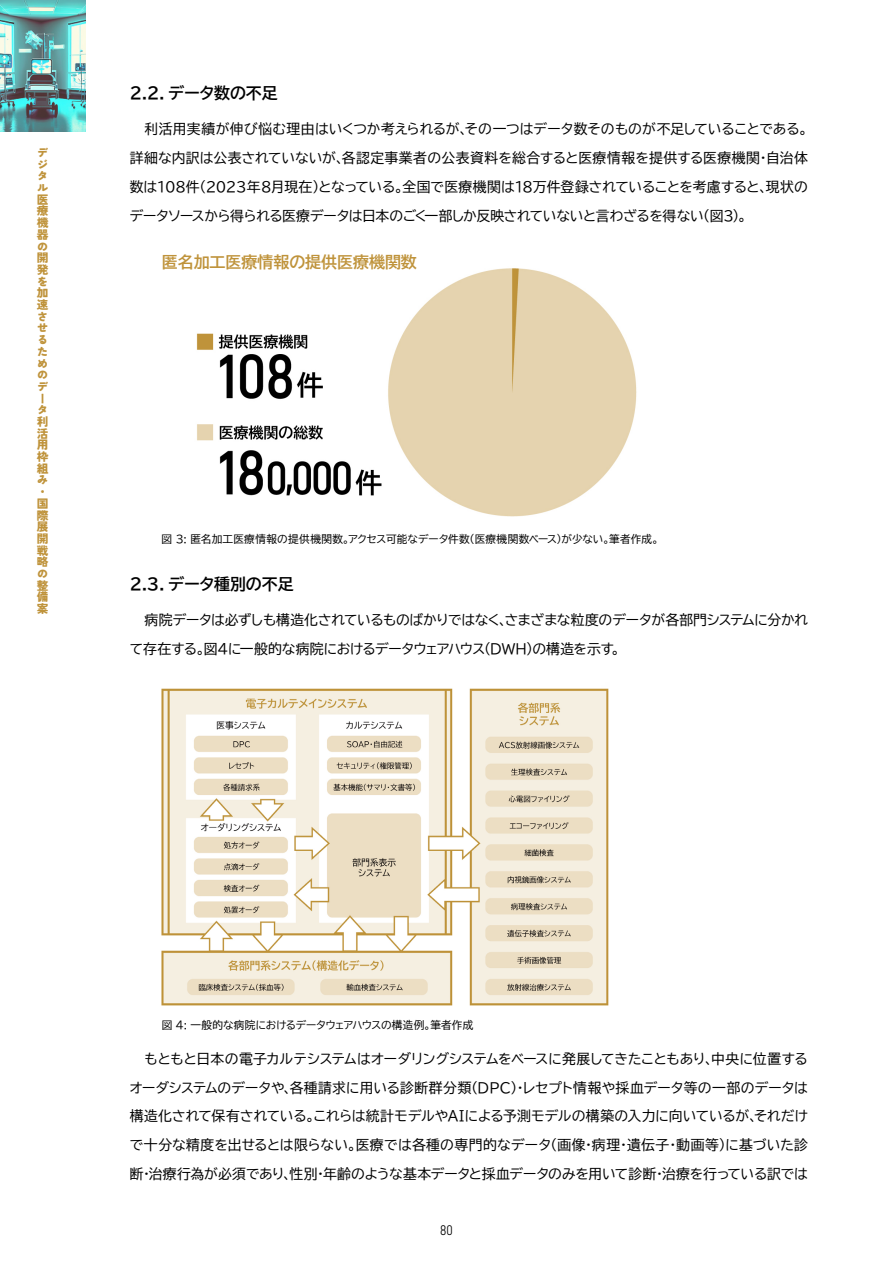
<style>
.page{position:relative;width:893px;height:1263px;background:#fff}
.page>*{position:absolute;margin:0;border:0;box-sizing:border-box;transform-origin:0 0}
.t1{font:15.9px "BIZ UDP Gothic Bold";color:#000}
.t2{font:15.9px "BIZ UDP Gothic Bold";color:#bf933b}
.段落スタイル_1{font:13.8px/28.7px "BIZ UDP Gothic";color:#000}
.t3{font:13.8px "Akrobat";color:#000}
.t4{font:900 11.7px/11.7px "Tsunagi Gothic";color:#bf933b;text-align:justify}
.t5{font:10.65px "BIZ UDP Gothic";letter-spacing:.01em;color:#000}
</style>
<div class="page">
<img style="left:196px;top:268px;width:441px;height:249px">
<img style="left:161px;top:688px;width:448px;height:318px">
<img style="left:0;top:0;width:85px;height:131px">
<p class="t4" style="left:37px;top:146px;width:13px;text-align:left">デジタル医療機器の開発を加速させるためのデータ利活用枠組み</p>
<p class="t4" style="left:37px;top:486px;width:9px">・</p>
<p class="t4" style="left:37px;top:497px;width:13px">国際展開戦略の整備案</p>
<p class="t1" style="left:130px;top:85px;width:149px">2.2. データ数の不足</p>
<p class="段落スタイル_1" style="left:145px;top:115px;width:665px">利活用実績が伸び悩む理由はいくつか考えられるがその一つはデータ数そのものが不足していることである。</p>
<p class="段落スタイル_1" style="left:130px;top:115px;width:680px;text-indent:330px">、<br>詳細な内訳は公表されていないが各認定事業者の公表資料を総合すると医療情報を提供する医療機関・自治体</p>
<p class="段落スタイル_1" style="left:130px;top:144px;width:680px;text-indent:206px">、<br>数は108件(2023年8月現在)となっている。全国で医療機関は18万件登録されていることを考慮すると、現状のデータソースから得られる医療データは日本のごく一部しか反映されていないと言わざるを得ない図( 3 。(</p>
<p class="t2" style="left:162px;top:254px;width:257px">匿名加工医療情報の提供医療機関数</p>
<p class="t5" style="left:162px;top:533px;width:499px">図 3: 匿名加工医療情報の提供機関数。アクセス可能なデータ件数(医療機関数ベース)が少ない。筆者作成。</p>
<p class="t1" style="left:130px;top:576px;width:165px">2.3. データ種別の不足</p>
<p class="段落スタイル_1" style="left:145px;top:606px;width:665px">病院データは必ずしも構造化されているものばかりではなくさまざまな粒度のデータが各部門システムに分かれ</p>
<p class="段落スタイル_1" style="left:130px;top:606px;width:492px;text-indent:369px">、<br>て存在する図。 4に一般的な病院におけるデータウェアハウス(DWH)の構造を示す。</p>
<p class="t5" style="left:162px;top:1020px;width:313px">図 4: 一般的な病院におけるデータウェアハウスの構造例。筆者作成</p>
<p class="段落スタイル_1" style="left:130px;top:1044px;width:680px;text-align:right">もともと日本の電子カルテシステムはオーダリングシステムをベースに発展してきたこともあり、中央に位置するオーダシステムのデータや各種請求に用いる診断群分類（DPC）・レセプト情報や採血データ等の一部のデータは</p>
<p class="段落スタイル_1" style="left:130px;top:1073px;width:680px;text-indent:154px">、<br>構造化されて保有されている。これらは統計モデルやAIによる予測モデルの構築の入力に向いているがそれだけ</p>
<p class="段落スタイル_1" style="left:130px;top:1102px;width:680px;text-indent:619px">、<br>で十分な精度を出せるとは限らない。医療では各種の専門的なデータ(画像・病理・遺伝子・動画等)に基づいた診断・治療行為が必須であり、性別・年齢のような基本データと採血データのみを用いて診断・治療を行っている訳では</p>
<p class="t3" style="left:440px;top:1222px;width:14px">80</p>
</div>
